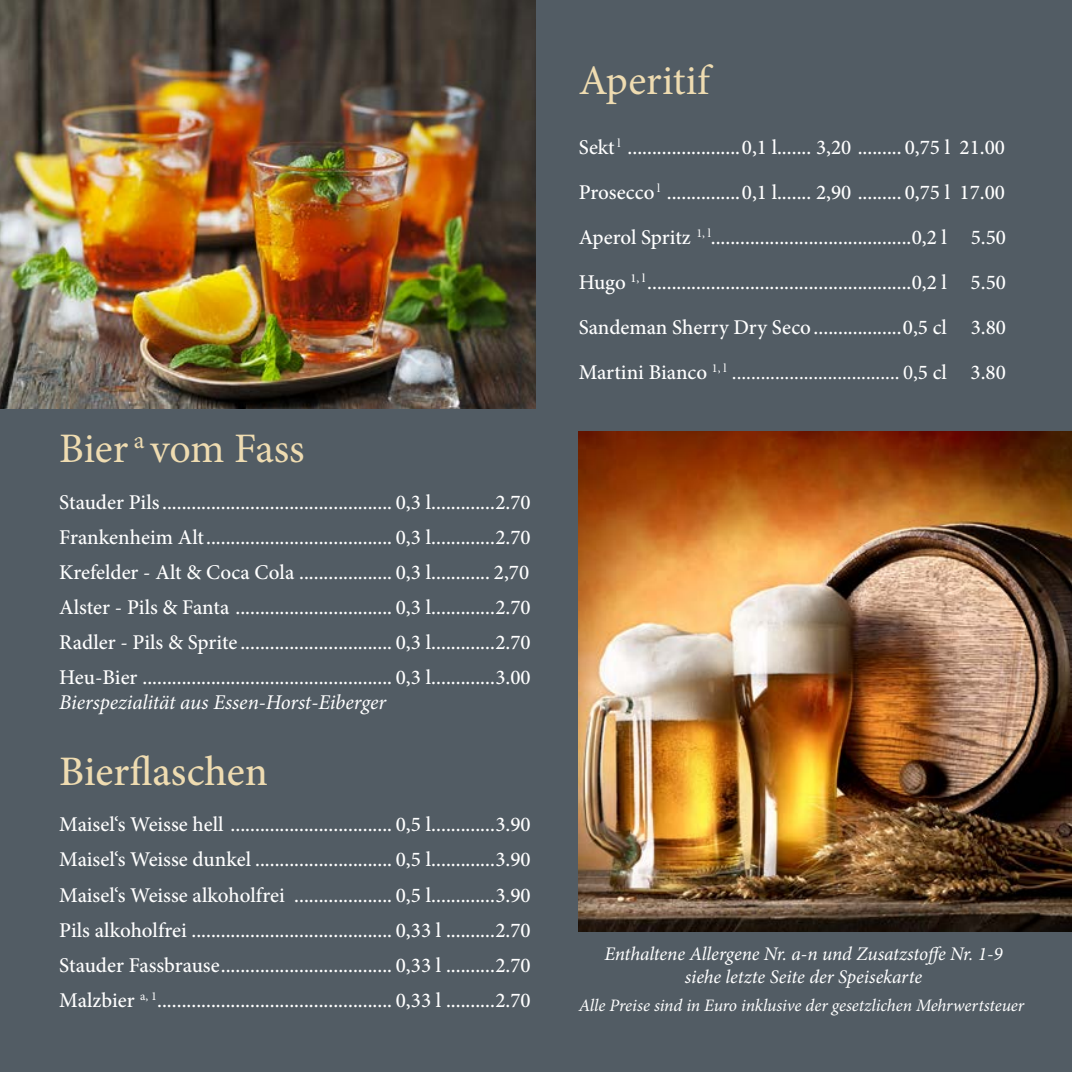
<style>
.page{position:relative;width:1072px;height:1072px;background:#fff}
.page>*{position:absolute;margin:0;border:0;box-sizing:border-box;transform-origin:0 0}
.t1{font:42px "Minion Pro";letter-spacing:-.005em;color:#efdcb1}
.t2{font:500 42px "Minion Pro";color:#efdcb1}
.t3{font:500 21px/35.2px "Minion Pro";color:#fff;text-align:justify}
.t4{font:italic 21px "Minion Pro";letter-spacing:-.005em;color:#fff}
.t5{font:italic 19.25px/23.1px "Minion Pro";letter-spacing:-.005em;color:#fff;text-align:center}
.t6{font:italic 17.5px "Minion Pro";letter-spacing:-.005em;color:#fff}
.s1{font-weight:400}
</style>
<div class="page">
<div style="left:0;top:0;width:1071px;height:1071px;background:#525c64"></div>
<img style="left:578px;top:432px;width:493px;height:499px">
<img style="left:0;top:0;width:536px;height:408px">
<h1 class="t1" style="left:59px;top:421px;width:247px">Bier <sup>a</sup> vom Fass</h1>
<p class="t3" style="left:59px;top:484px;width:473px">Stauder Pils............................................... 0,3 l.............2.70<br>Frankenheim Alt...................................... 0,3 l.............2.70<br>Krefelder - Alt &amp; Coca Cola ................... 0,3 l............ 2,70<br>Alster - Pils &amp; Fanta ................................ 0,3 l.............2.70<br>Radler - Pils &amp; Sprite ............................... 0,3 l.............2.70<br>Heu-Bier ................................................... 0,3 l.............3.00</p>
<p class="t4" style="left:59px;top:688px;width:328px">Bierspezialität aus Essen-Horst-Eiberger</p>
<h1 class="t2" style="left:59px;top:743px;width:210px">Bierflaschen</h1>
<p class="t3" style="left:59px;top:807px;width:473px">Maisel‘s Weisse hell ................................. 0,5 l.............3.90<br>Maisel‘s Weisse dunkel ............................ 0,5 l.............3.90<br>Maisel‘s Weisse alkoholfrei .................... 0,5 l.............3.90<br>Pils alkoholfrei ......................................... 0,33 l ..........2.70<br>Stauder Fassbrause................................... 0,33 l ..........2.70<br>Malzbier <sup>a,</sup> <sup>1</sup>................................................ 0,33 l ..........2.70</p>
<h1 class="t1" style="left:578px;top:52px;width:132px">Aperitif</h1>
<p class="t3" style="left:578px;top:125px;width:429px;line-height:45px">Sekt <sup>l</sup> .......................0,1 l....... 3,20 ......... 0,75 l 21.00<br>Prosecco <sup>l</sup> ...............0,1 l....... 2,90 ......... 0,75 l 17.00<br>Aperol Spritz <sup>1,</sup> <sup>l</sup>.........................................0,2 l 5.50<br>Hugo <sup>1,</sup> <sup>l</sup> ......................................................0,2 l 5.50<br>Sandeman Sherry Dry Seco..................0,5 cl 3.80<br>Martini Bianco <sup>1,</sup> <sup>l</sup> <span class="s1">................................... 0,</span>5 cl 3.80</p>
<p class="t5" style="left:604px;top:941px;width:400px">Enthaltene Allergene Nr. a-n und Zusatzstoffe Nr. 1-9 siehe letzte Seite der Speisekarte</p>
<p class="t6" style="left:578px;top:993px;width:447px">Alle Preise sind in Euro inklusive der gesetzlichen Mehrwertsteuer</p>
</div>
